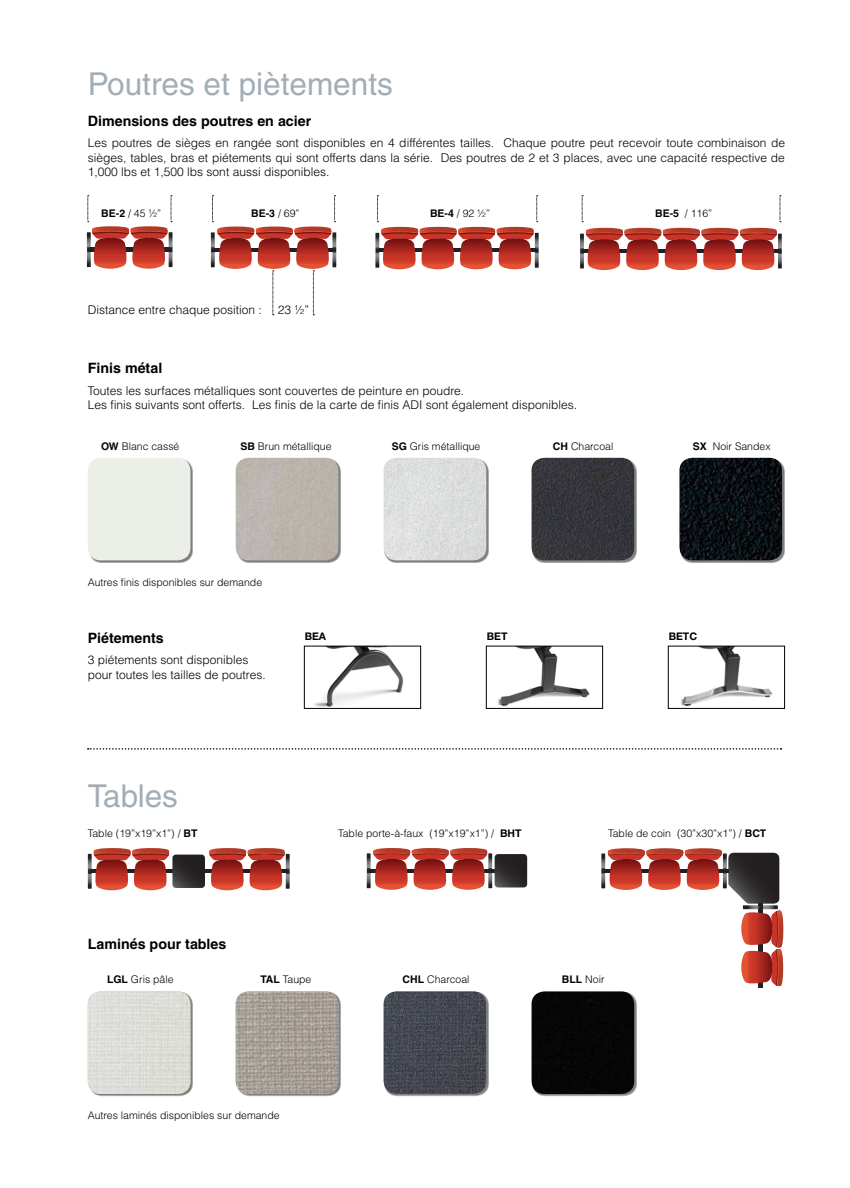
<style>
.page{position:relative;width:850px;height:1188px;background:#fff}
.page>*{position:absolute;margin:0;border:0;box-sizing:border-box;transform-origin:0 0}
.t1{font:31.5px "Helvetica";color:#a2adb6}
.t2{font:700 14.25px "Helvetica";color:#000}
.t3{font:300 12px/14.4px "Helvetica";color:#000}
.t4{font:300 10.5px "Helvetica";color:#000}
.t5{font:700 10.5px "Helvetica Neue";color:#000}
.t6{font:700 10.5px "Helvetica";color:#000}
.s1{font-weight:700}
.s2{font-weight:300}
</style>
<div class="page">
<svg style="left:580px;top:228px;width:201px;height:42px"></svg>
<svg style="left:87px;top:195px;width:85px;height:74px"></svg>
<svg style="left:375px;top:195px;width:163px;height:74px"></svg>
<svg style="left:581px;top:195px;width:2px;height:27px"></svg>
<svg style="left:779px;top:195px;width:1px;height:27px"></svg>
<img style="left:313px;top:648px;width:91px;height:59px">
<div style="left:304px;top:646px;width:117px;height:63px;border:1px solid #000"></div>
<img style="left:680px;top:648px;width:93px;height:59px">
<div style="left:667px;top:646px;width:117px;height:63px;border:1px solid #000"></div>
<img style="left:497px;top:648px;width:93px;height:59px">
<div style="left:486px;top:646px;width:117px;height:63px;border:1px solid #000"></div>
<svg style="left:88px;top:848px;width:201px;height:42px"></svg>
<svg style="left:366px;top:848px;width:161px;height:42px"></svg>
<hr style="left:758px;top:909px;width:3px;height:78px;background:#231f20">
<svg style="left:601px;top:848px;width:182px;height:138px"></svg>
<div style="left:237px;top:992px;width:104px;height:105px;background:#000;opacity:.5"></div>
<img style="left:236px;top:991px;width:102px;height:103px">
<div style="left:89px;top:992px;width:104px;height:105px;background:#000;opacity:.5"></div>
<img style="left:88px;top:991px;width:102px;height:103px">
<div style="left:384px;top:992px;width:105px;height:105px;background:#000;opacity:.5"></div>
<img style="left:383px;top:991px;width:103px;height:103px">
<div style="left:237px;top:459px;width:104px;height:104px;background:#000;opacity:.5"></div>
<img style="left:236px;top:458px;width:102px;height:102px">
<div style="left:89px;top:459px;width:104px;height:104px;background:#000;opacity:.5"></div>
<div style="left:88px;top:458px;width:102px;height:102px;background:#ebefe8"></div>
<div style="left:384px;top:459px;width:105px;height:104px;background:#000;opacity:.5"></div>
<img style="left:383px;top:458px;width:103px;height:102px">
<div style="left:532px;top:459px;width:104px;height:104px;background:#000;opacity:.5"></div>
<img style="left:531px;top:458px;width:103px;height:102px">
<div style="left:680px;top:459px;width:104px;height:104px;background:#000;opacity:.5"></div>
<img style="left:679px;top:458px;width:102px;height:102px">
<div style="left:532px;top:992px;width:104px;height:105px;background:#000;opacity:.5"></div>
<div style="left:531px;top:991px;width:103px;height:103px;background:#070707"></div>
<svg style="left:88px;top:748px;width:693px;height:2px"></svg>
<svg style="left:211px;top:195px;width:125px;height:121px"></svg>
<h1 class="t1" style="left:88px;top:66px;width:306px">Poutres et piètements</h1>
<p class="t2" style="left:88px;top:112px;width:225px">Dimensions des poutres en acier</p>
<p class="t3" style="left:88px;top:136px;width:698px;text-align:justify">Les poutres de sièges en rangée sont disponibles en 4 différentes tailles. Chaque poutre peut recevoir toute combinaison de sièges, tables, bras et piétements qui sont offerts dans la série. Des poutres de 2 et 3 places, avec une capacité respective de 1,000 lbs et 1,500 lbs sont aussi disponibles.</p>
<p class="t4" style="left:101px;top:206px;width:62px"><span class="s1">BE-2</span> / 45 ½”</p>
<p class="t6" style="left:251px;top:207px;width:50px">BE-3 <span class="s2">/ 69”</span></p>
<p class="t4" style="left:430px;top:206px;width:62px"><span class="s1">BE-4</span> / 92 ½”</p>
<p class="t4" style="left:655px;top:206px;width:59px"><span class="s1">BE-5</span> / 116”</p>
<p class="t3" style="left:88px;top:303px;width:175px">Distance entre chaque position :</p>
<p class="t3" style="left:277px;top:303px;width:33px">23 ½”</p>
<p class="t2" style="left:88px;top:360px;width:76px">Finis métal</p>
<p class="t3" style="left:88px;top:383px;width:491px">Toutes les surfaces métalliques sont couvertes de peinture en poudre.<br>Les finis suivants sont offerts. Les finis de la carte de finis ADI sont également disponibles.</p>
<p class="t4" style="left:101px;top:439px;width:80px"><span class="s1">OW</span> Blanc cassé</p>
<p class="t4" style="left:240px;top:439px;width:93px"><span class="s1">SB</span> Brun métallique</p>
<p class="t4" style="left:391px;top:439px;width:90px"><span class="s1">SG</span> Gris métallique</p>
<p class="t4" style="left:552px;top:439px;width:62px"><span class="s1">CH</span> Charcoal</p>
<p class="t4" style="left:692px;top:439px;width:79px"><span class="s1">SX</span> Noir Sandex</p>
<p class="t4" style="left:88px;top:576px;width:176px">Autres finis disponibles sur demande</p>
<p class="t2" style="left:88px;top:629px;width:78px">Piétements</p>
<p class="t3" style="left:88px;top:653px;width:179px">3 piétements sont disponibles pour toutes les tailles de poutres.</p>
<p class="t5" style="left:304px;top:630px;width:23px">BEA</p>
<p class="t5" style="left:486px;top:630px;width:22px">BET</p>
<p class="t5" style="left:668px;top:630px;width:30px">BETC</p>
<h1 class="t1" style="left:88px;top:778px;width:92px">Tables</h1>
<p class="t4" style="left:88px;top:827px;width:111px">Table (19”x19”x1”) / <span class="s1">BT</span></p>
<p class="t4" style="left:338px;top:827px;width:185px">Table porte-à-faux (19”x19”x1”) / <span class="s1">BHT</span></p>
<p class="t4" style="left:608px;top:827px;width:160px">Table de coin (30”x30”x1”) / <span class="s1">BCT</span></p>
<p class="t2" style="left:88px;top:935px;width:140px">Laminés pour tables</p>
<p class="t4" style="left:107px;top:973px;width:68px"><span class="s1">LGL</span> Gris pâle</p>
<p class="t4" style="left:260px;top:973px;width:52px"><span class="s1">TAL</span> Taupe</p>
<p class="t4" style="left:402px;top:973px;width:68px"><span class="s1">CHL</span> Charcoal</p>
<p class="t4" style="left:561px;top:973px;width:44px"><span class="s1">BLL</span> Noir</p>
<p class="t4" style="left:88px;top:1109px;width:193px">Autres laminés disponibles sur demande</p>
</div>
